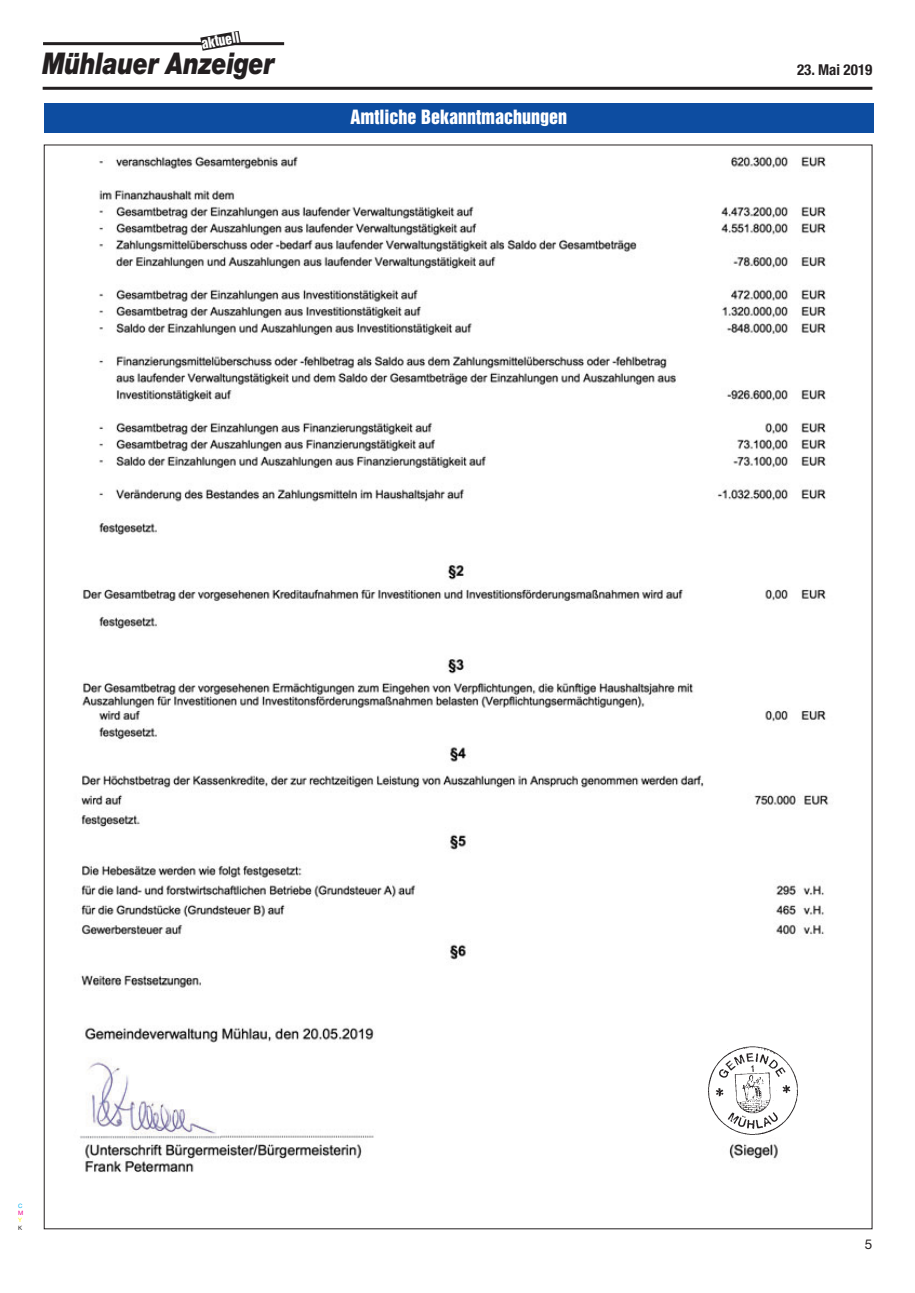
<style>
.page{position:relative;width:915px;height:1293px;background:#fff}
.page>*{position:absolute;margin:0;border:0;box-sizing:border-box;transform-origin:0 0}
.t1{font:italic 900 30px "Helvetica Neue";letter-spacing:-.01em;color:#231f20;scale:.8 1}
.t2{font:18px "Helvetica Inserat";color:#fff}
.t3{font:700 condensed 15px "Helvetica Neue";color:#231f20}
.t4{font:13.5px "Helvetica Inserat";color:#fff}
.t5{font:13.5px "Helvetica Neue";color:#231f20}
.t6{font:6px "Helvetica Neue";color:#00aeef}
.t7{font:6px "Helvetica Neue";color:#ed028c}
.t8{font:6px "Helvetica Neue";color:#fff101}
.t9{font:6px "Helvetica Neue";color:#231f20}
</style>
<div class="page">
<hr style="left:43px;top:42px;width:241px;height:3px;background:#231f20">
<svg style="left:200px;top:31px;width:41px;height:20px"></svg>
<hr style="left:43px;top:87px;width:829px;height:3px;background:#231f20">
<img style="left:43px;top:152px;width:783px;height:595px">
<img style="left:44px;top:747px;width:828px;height:483px">
<div style="left:703px;top:1040px;width:97px;height:99px;background:#fff;border-radius:50%"></div>
<img style="left:705px;top:1044px;width:93px;height:92px">
<img style="left:78px;top:1055px;width:142px;height:88px">
<div style="left:44px;top:103px;width:829px;height:30px;background:#0d4da1"></div>
<p class="t4" style="left:201px;top:38px;width:40px;rotate:-10deg">aktuell</p>
<h1 class="t1" style="left:43px;top:52px;width:291px">Mühlauer Anzeiger</h1>
<p class="t2" style="left:350px;top:109px;width:218px">Amtliche Bekanntmachungen</p>
<p class="t3" style="left:796px;top:65px;width:77px">23. Mai 2019</p>
<p class="t6" style="left:18px;top:1203px;width:6px">C</p>
<p class="t7" style="left:18px;top:1211px;width:7px">M</p>
<p class="t8" style="left:18px;top:1218px;width:5px">Y</p>
<p class="t9" style="left:18px;top:1225px;width:6px">K</p>
<p class="t5" style="left:864px;top:1239px;width:9px">5</p>
</div>
